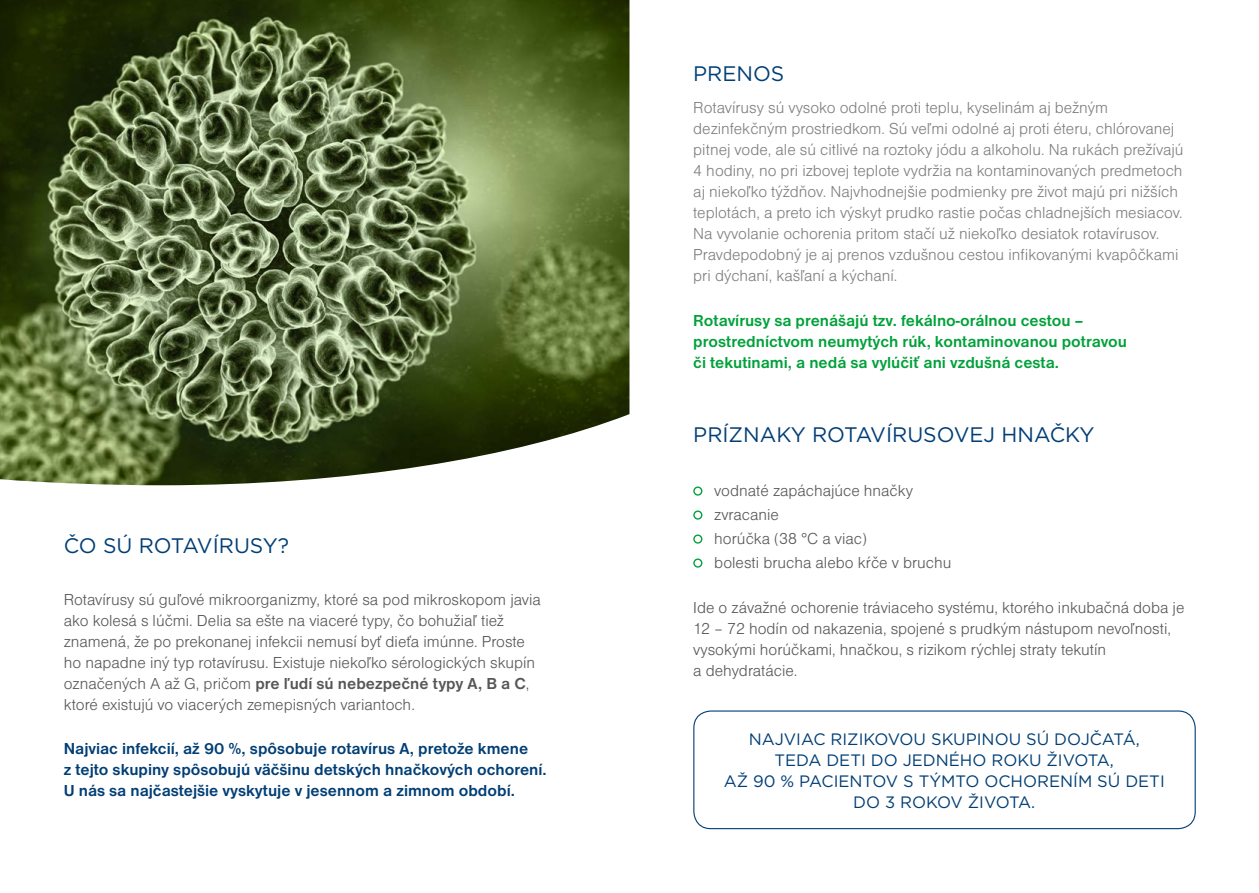
<style>
.page{position:relative;width:1259px;height:893px;background:#fff}
.page>*{position:absolute;margin:0;border:0;box-sizing:border-box;transform-origin:0 0}
.t1{font:21px "Gotham";color:#003e75}
.t2{font:16.5px/21px "Nimbus Sans DOT Ligh";color:#575756}
.t3{font:16.5px/21px "Nimbus Sans DOT Ligh";color:#7e7e7d}
.t4{font:700 16.5px/21px "Nimbus Sans DOT";color:#003e75}
.t5{font:700 16.5px/21px "Nimbus Sans DOT";color:#00a13a}
.t6{font:16.5px/21px "Gotham";color:#003e75;text-align:center}
.t7{font:700 16.5px "Nimbus Sans DOT";color:#575756}
.s1{font-family:"Nimbus Sans DOT Ligh";font-weight:400}
</style>
<div class="page">
<img style="left:0;top:0;width:629px;height:485px">
<div style="left:693px;top:486px;width:9px;height:10px;border:1px solid #00a13a;border-radius:50%"></div>
<div style="left:693px;top:510px;width:9px;height:10px;border:1px solid #00a13a;border-radius:50%"></div>
<div style="left:693px;top:534px;width:9px;height:10px;border:1px solid #00a13a;border-radius:50%"></div>
<div style="left:693px;top:558px;width:9px;height:10px;border:1px solid #00a13a;border-radius:50%"></div>
<div style="left:693px;top:710px;width:502px;height:119px;border:1px solid #003e75;border-radius:17px"></div>
<p class="t1" style="left:64px;top:534px;width:227px">ČO SÚ ROTAVÍRUSY?</p>
<p class="t2" style="left:64px;top:589px;width:479px">Rotavírusy sú guľové mikroorganizmy, ktoré sa pod mikroskopom javia ako kolesá s lúčmi. Delia sa ešte na viaceré typy, čo bohužiaľ tiež znamená, že po prekonanej infekcii nemusí byť dieťa imúnne. Proste ho napadne iný typ rotavírusu. Existuje niekoľko sérologických skupín</p>
<p class="t7" style="left:64px;top:677px;width:467px"><span class="s1">označených A až G, pričom</span> pre ľudí sú nebezpečné typy A, B a C<span class="s1">,</span></p>
<p class="t2" style="left:64px;top:694px;width:352px">ktoré existujú vo viacerých zemepisných variantoch.</p>
<p class="t4" style="left:64px;top:739px;width:484px">Najviac infekcií, až 90 %, spôsobuje rotavírus A, pretože kmene<br>z tejto skupiny spôsobujú väčšinu detských hnačkových ochorení.<br>U nás sa najčastejšie vyskytuje v jesennom a zimnom období.</p>
<p class="t1" style="left:693px;top:62px;width:93px">PRENOS</p>
<p class="t3" style="left:693px;top:97px;width:492px">Rotavírusy sú vysoko odolné proti teplu, kyselinám aj bežným dezinfekčným prostriedkom. Sú veľmi odolné aj proti éteru, chlórovanej pitnej vode, ale sú citlivé na roztoky jódu a alkoholu. Na rukách prežívajú 4 hodiny, no pri izbovej teplote vydržia na kontaminovaných predmetoch aj niekoľko týždňov. Najvhodnejšie podmienky pre život majú pri nižších teplotách, a preto ich výskyt prudko rastie počas chladnejších mesiacov.<br>Na vyvolanie ochorenia pritom stačí už niekoľko desiatok rotavírusov.<br>Pravdepodobný je aj prenos vzdušnou cestou infikovanými kvapôčkami pri dýchaní, kašľaní a kýchaní.</p>
<p class="t5" style="left:693px;top:311px;width:435px">Rotavírusy sa prenášajú tzv. fekálno-orálnou cestou – prostredníctvom neumytých rúk, kontaminovanou potravou či tekutinami, a nedá sa vylúčiť ani vzdušná cesta.</p>
<p class="t1" style="left:693px;top:423px;width:403px">PRÍZNAKY ROTAVÍRUSOVEJ HNAČKY</p>
<p class="t2" style="left:714px;top:478px;width:239px;line-height:24px">vodnaté zapáchajúce hnačky zvracanie<br>horúčka (38 °C a viac)<br>bolesti brucha alebo kŕče v bruchu</p>
<p class="t2" style="left:693px;top:597px;width:493px">Ide o závažné ochorenie tráviaceho systému, ktorého inkubačná doba je 12 – 72 hodín od nakazenia, spojené s prudkým nástupom nevoľnosti, vysokými horúčkami, hnačkou, s rizikom rýchlej straty tekutín<br>a dehydratácie.</p>
<p class="t6" style="left:723px;top:729px;width:442px">NAJVIAC RIZIKOVOU SKUPINOU SÚ DOJČATÁ, TEDA DETI DO JEDNÉHO ROKU ŽIVOTA,<br>AŽ 90 % PACIENTOV S TÝMTO OCHORENÍM SÚ DETI DO 3 ROKOV ŽIVOTA.</p>
</div>
